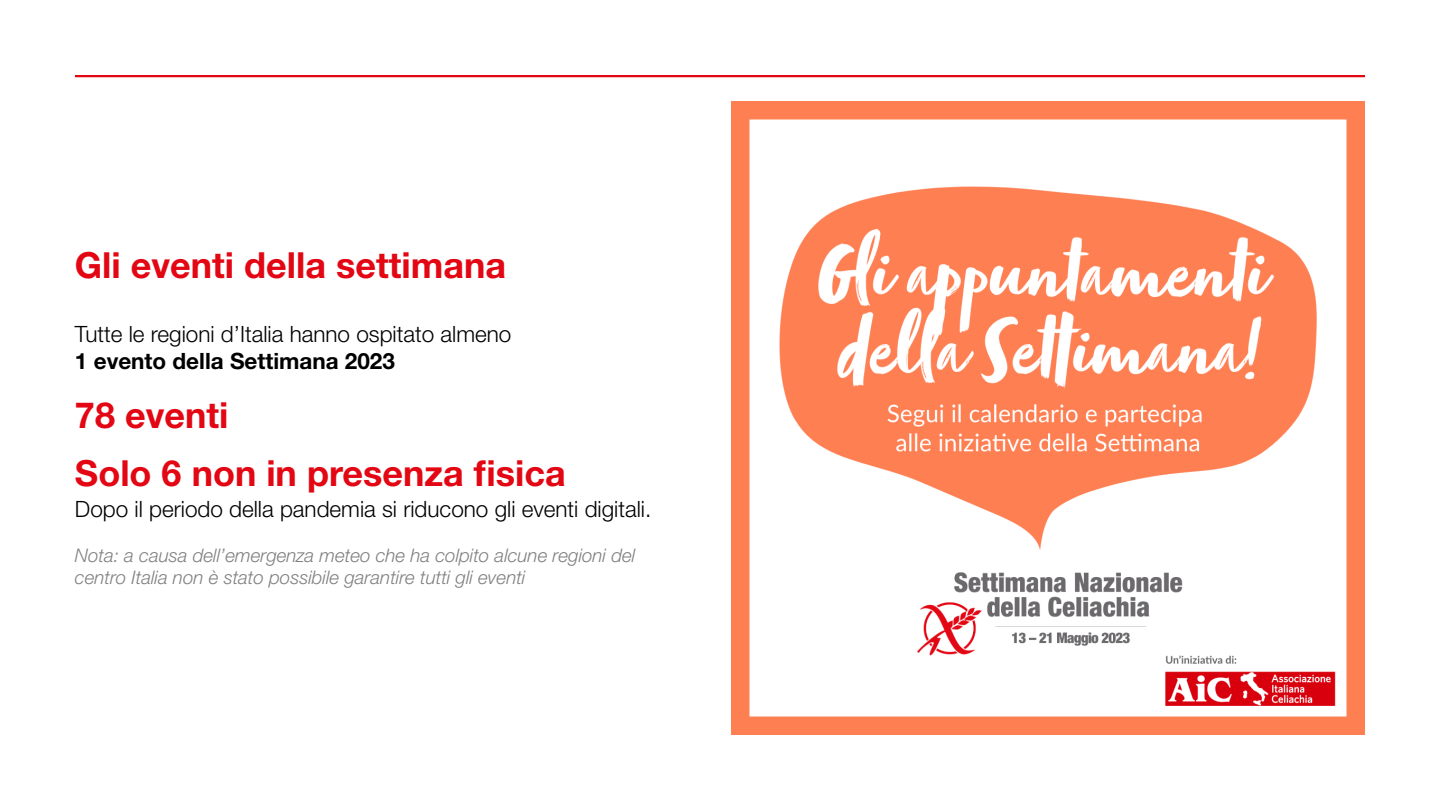
<style>
.page{position:relative;width:1440px;height:810px;background:#fff}
.page>*{position:absolute;margin:0;border:0;box-sizing:border-box;transform-origin:0 0}
.t1{font:700 36px/58.2px "Helvetica Neue LT Std";color:#e30613}
.t2{font:300 22.5px "Helvetica Neue LT Std";color:#000}
.t3{font:700 22.5px "Helvetica Neue LT Std";color:#000}
.t4{font:italic 300 18.75px/22.5px "Helvetica Neue LT Std";color:#808080}
</style>
<div class="page">
<hr style="left:75px;top:75px;width:1290px;height:2px;background:#e30613">
<img style="left:731px;top:101px;width:634px;height:634px">
<h1 class="t1" style="left:75px;top:235px;width:433px">Gli eventi della settimana</h1>
<p class="t2" style="left:75px;top:321px;width:438px">Tutte le regioni d’Italia hanno ospitato almeno</p>
<p class="t3" style="left:75px;top:347px;width:322px">1 evento della Settimana 2023</p>
<h1 class="t1" style="left:75px;top:385px;width:492px">78 eventi<br>Solo 6 non in presenza fisica</h1>
<p class="t2" style="left:75px;top:495px;width:578px">Dopo il periodo della pandemia si riducono gli eventi digitali.</p>
<p class="t4" style="left:75px;top:543px;width:562px">Nota: a causa dell’emergenza meteo che ha colpito alcune regioni del centro Italia non è stato possibile garantire tutti gli eventi</p>
</div>
